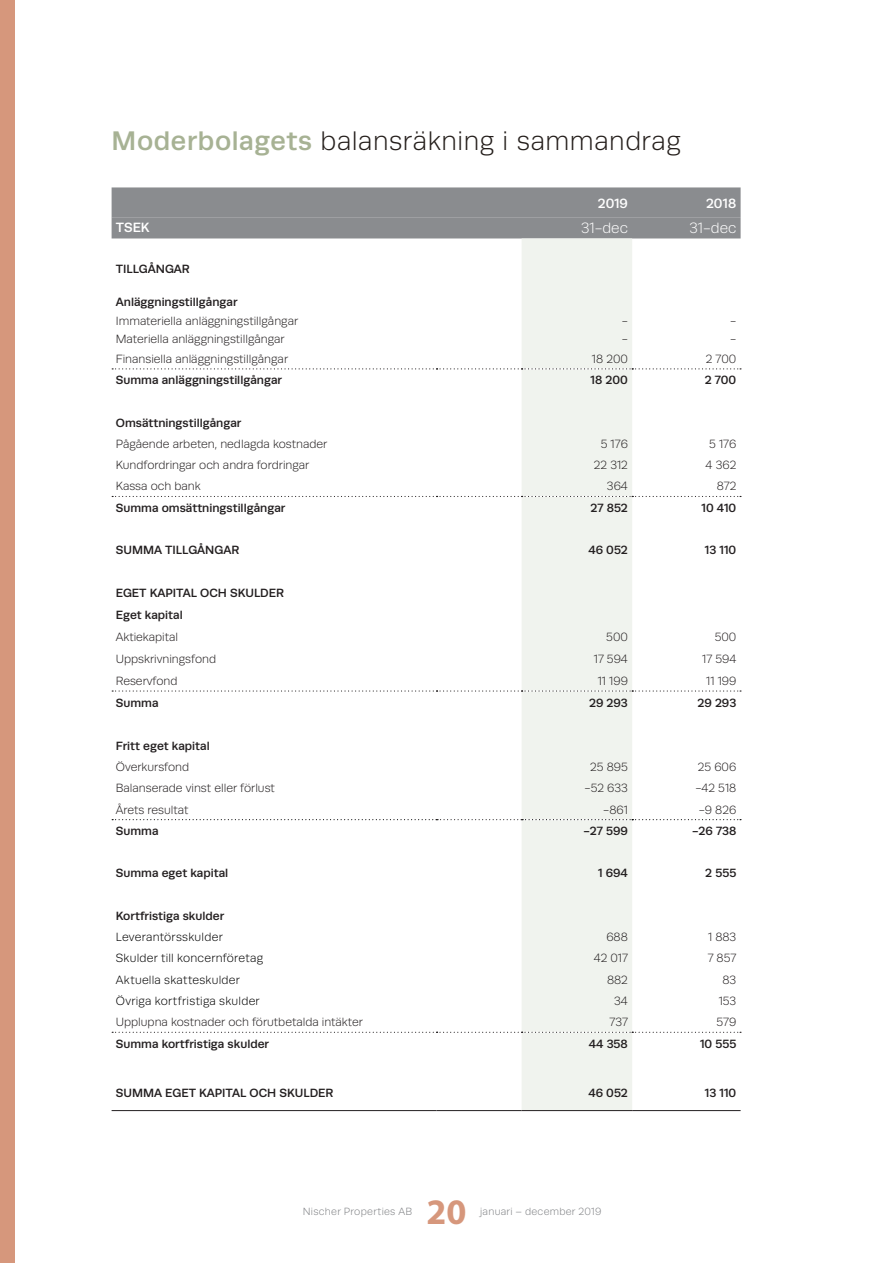
<style>
.page{position:relative;width:893px;height:1263px;background:#fff}
.page>*{position:absolute;margin:0;border:0;box-sizing:border-box;transform-origin:0 0}
.t1{font:700 36px "Myriad Pro";color:#d6977c}
.Rubrik_1{font:300 27px "Runda";letter-spacing:.02em;color:#241e1b}
.t2{font:300 15px "Runda";color:#fff}
.t3{font:500 13.5px "Runda";color:#fff}
.t4{font:300 12px "Runda";color:#231f20}
.t5{font:500 12px "Runda";color:#231f20}
.t6{font:300 12px "Runda";letter-spacing:.02em;color:#000}
.t7{font:300 10.5px "Runda";letter-spacing:.025em;color:#808285}
.s1{font-weight:500;color:#a7b294}
</style>
<div class="page">
<div style="left:0;top:0;width:15px;height:1263px;background:#d6977c"></div>
<div style="left:112px;top:187px;width:629px;height:51px;background:#8a8c8f"></div>
<div style="left:522px;top:238px;width:110px;height:872px;background:#f0f3ee"></div>
<svg style="left:112px;top:1032px;width:629px;height:1px"></svg>
<svg style="left:112px;top:690px;width:629px;height:2px"></svg>
<svg style="left:112px;top:496px;width:629px;height:1px"></svg>
<svg style="left:112px;top:368px;width:629px;height:1px"></svg>
<hr style="left:112px;top:1110px;width:325px;height:1px;background:#231f20">
<hr style="left:437px;top:1110px;width:85px;height:1px;background:#231f20">
<hr style="left:522px;top:1110px;width:110px;height:1px;background:#231f20">
<hr style="left:632px;top:1110px;width:109px;height:1px;background:#231f20">
<svg style="left:112px;top:819px;width:629px;height:1px"></svg>
<p class="Rubrik_1" style="left:112px;top:126px;width:571px"><span class="s1">Moderbolagets</span> balansräkning i sammandrag</p>
<p class="t3" style="left:598px;top:195px;width:31px">2019</p>
<p class="t3" style="left:706px;top:195px;width:32px">2018</p>
<p class="t3" style="left:116px;top:220px;width:35px">TSEK</p>
<p class="t2" style="left:581px;top:220px;width:48px">31-dec</p>
<p class="t2" style="left:689px;top:220px;width:48px">31-dec</p>
<p class="t5" style="left:116px;top:262px;width:76px">TILLGÅNGAR</p>
<p class="t5" style="left:116px;top:294px;width:123px">Anläggningstillgångar</p>
<p class="t4" style="left:116px;top:315px;width:184px">Immateriella anläggningstillgångar</p>
<p class="t4" style="left:622px;top:315px;width:8px">-</p>
<p class="t4" style="left:730px;top:315px;width:8px">-</p>
<p class="t4" style="left:116px;top:333px;width:170px">Materiella anläggningstillgångar</p>
<p class="t4" style="left:622px;top:333px;width:8px">-</p>
<p class="t4" style="left:730px;top:333px;width:8px">-</p>
<p class="t4" style="left:116px;top:352px;width:174px">Finansiella anläggningstillgångar</p>
<p class="t4" style="left:592px;top:352px;width:37px">18 200</p>
<p class="t4" style="left:706px;top:352px;width:32px">2 700</p>
<p class="t5" style="left:116px;top:373px;width:168px">Summa anläggningstillgångar</p>
<p class="t5" style="left:591px;top:373px;width:39px">18 200</p>
<p class="t5" style="left:705px;top:373px;width:33px">2 700</p>
<p class="t5" style="left:116px;top:416px;width:127px">Omsättningstillgångar</p>
<p class="t4" style="left:116px;top:437px;width:213px">Pågående arbeten, nedlagda kostnader</p>
<p class="t4" style="left:601px;top:437px;width:29px">5 176</p>
<p class="t4" style="left:709px;top:437px;width:29px">5 176</p>
<p class="t4" style="left:116px;top:459px;width:195px">Kundfordringar och andra fordringar</p>
<p class="t4" style="left:594px;top:459px;width:35px">22 312</p>
<p class="t4" style="left:706px;top:459px;width:32px">4 362</p>
<p class="t4" style="left:116px;top:480px;width:86px">Kassa och bank</p>
<p class="t4" style="left:607px;top:480px;width:22px">364</p>
<p class="t4" style="left:717px;top:480px;width:21px">872</p>
<p class="t5" style="left:116px;top:501px;width:171px">Summa omsättningstillgångar</p>
<p class="t5" style="left:590px;top:501px;width:39px">27 852</p>
<p class="t5" style="left:701px;top:501px;width:36px">10 410</p>
<p class="t5" style="left:116px;top:543px;width:125px">SUMMA TILLGÅNGAR</p>
<p class="t5" style="left:588px;top:543px;width:41px">46 052</p>
<p class="t5" style="left:705px;top:543px;width:33px">13 110</p>
<p class="t5" style="left:116px;top:586px;width:170px">EGET KAPITAL OCH SKULDER</p>
<p class="t5" style="left:116px;top:608px;width:68px">Eget kapital</p>
<p class="t4" style="left:116px;top:630px;width:64px">Aktiekapital</p>
<p class="t4" style="left:606px;top:630px;width:23px">500</p>
<p class="t4" style="left:715px;top:630px;width:23px">500</p>
<p class="t4" style="left:116px;top:653px;width:102px">Uppskrivningsfond</p>
<p class="t4" style="left:594px;top:653px;width:36px">17 594</p>
<p class="t4" style="left:702px;top:653px;width:36px">17 594</p>
<p class="t4" style="left:116px;top:674px;width:63px">Reservfond</p>
<p class="t4" style="left:598px;top:674px;width:32px">11 199</p>
<p class="t4" style="left:706px;top:674px;width:32px">11 199</p>
<p class="t5" style="left:116px;top:696px;width:44px">Summa</p>
<p class="t5" style="left:589px;top:696px;width:40px">29 293</p>
<p class="t5" style="left:697px;top:696px;width:40px">29 293</p>
<p class="t5" style="left:116px;top:739px;width:95px">Fritt eget kapital</p>
<p class="t4" style="left:116px;top:760px;width:75px">Överkursfond</p>
<p class="t4" style="left:590px;top:760px;width:39px">25 895</p>
<p class="t4" style="left:698px;top:760px;width:40px">25 606</p>
<p class="t4" style="left:116px;top:782px;width:161px">Balanserade vinst eller förlust</p>
<p class="t4" style="left:584px;top:782px;width:45px">-52 633</p>
<p class="t4" style="left:695px;top:782px;width:42px">-42 518</p>
<p class="t4" style="left:116px;top:803px;width:74px">Årets resultat</p>
<p class="t4" style="left:603px;top:803px;width:26px">-861</p>
<p class="t4" style="left:699px;top:803px;width:39px">-9 826</p>
<p class="t5" style="left:116px;top:824px;width:44px">Summa</p>
<p class="t5" style="left:584px;top:824px;width:46px">-27 599</p>
<p class="t5" style="left:692px;top:824px;width:46px">-26 738</p>
<p class="t5" style="left:116px;top:866px;width:114px">Summa eget kapital</p>
<p class="t5" style="left:598px;top:866px;width:31px">1 694</p>
<p class="t5" style="left:705px;top:866px;width:33px">2 555</p>
<p class="t5" style="left:116px;top:909px;width:110px">Kortfristiga skulder</p>
<p class="t6" style="left:116px;top:931px;width:108px">Leverantörsskulder</p>
<p class="t4" style="left:606px;top:931px;width:23px">688</p>
<p class="t4" style="left:708px;top:931px;width:30px">1 883</p>
<p class="t6" style="left:116px;top:952px;width:149px">Skulder till koncernföretag</p>
<p class="t4" style="left:594px;top:952px;width:36px">42 017</p>
<p class="t4" style="left:708px;top:952px;width:30px">7 857</p>
<p class="t6" style="left:116px;top:973px;width:126px">Aktuella skatteskulder</p>
<p class="t4" style="left:607px;top:973px;width:22px">882</p>
<p class="t4" style="left:722px;top:973px;width:15px">83</p>
<p class="t6" style="left:116px;top:994px;width:145px">Övriga kortfristiga skulder</p>
<p class="t4" style="left:614px;top:994px;width:15px">34</p>
<p class="t4" style="left:719px;top:994px;width:19px">153</p>
<p class="t4" style="left:116px;top:1016px;width:249px">Upplupna kostnader och förutbetalda intäkter</p>
<p class="t4" style="left:609px;top:1016px;width:20px">737</p>
<p class="t4" style="left:716px;top:1016px;width:21px">579</p>
<p class="t5" style="left:116px;top:1036px;width:155px">Summa kortfristiga skulder</p>
<p class="t5" style="left:589px;top:1036px;width:41px">44 358</p>
<p class="t5" style="left:700px;top:1036px;width:38px">10 555</p>
<p class="t5" style="left:116px;top:1086px;width:219px">SUMMA EGET KAPITAL OCH SKULDER</p>
<p class="t5" style="left:588px;top:1086px;width:41px">46 052</p>
<p class="t5" style="left:705px;top:1086px;width:33px">13 110</p>
<p class="t7" style="left:303px;top:1206px;width:111px">Nischer Properties AB</p>
<h1 class="t1" style="left:426px;top:1188px;width:41px">20</h1>
<p class="t7" style="left:480px;top:1206px;width:123px">januari – december 2019</p>
</div>
